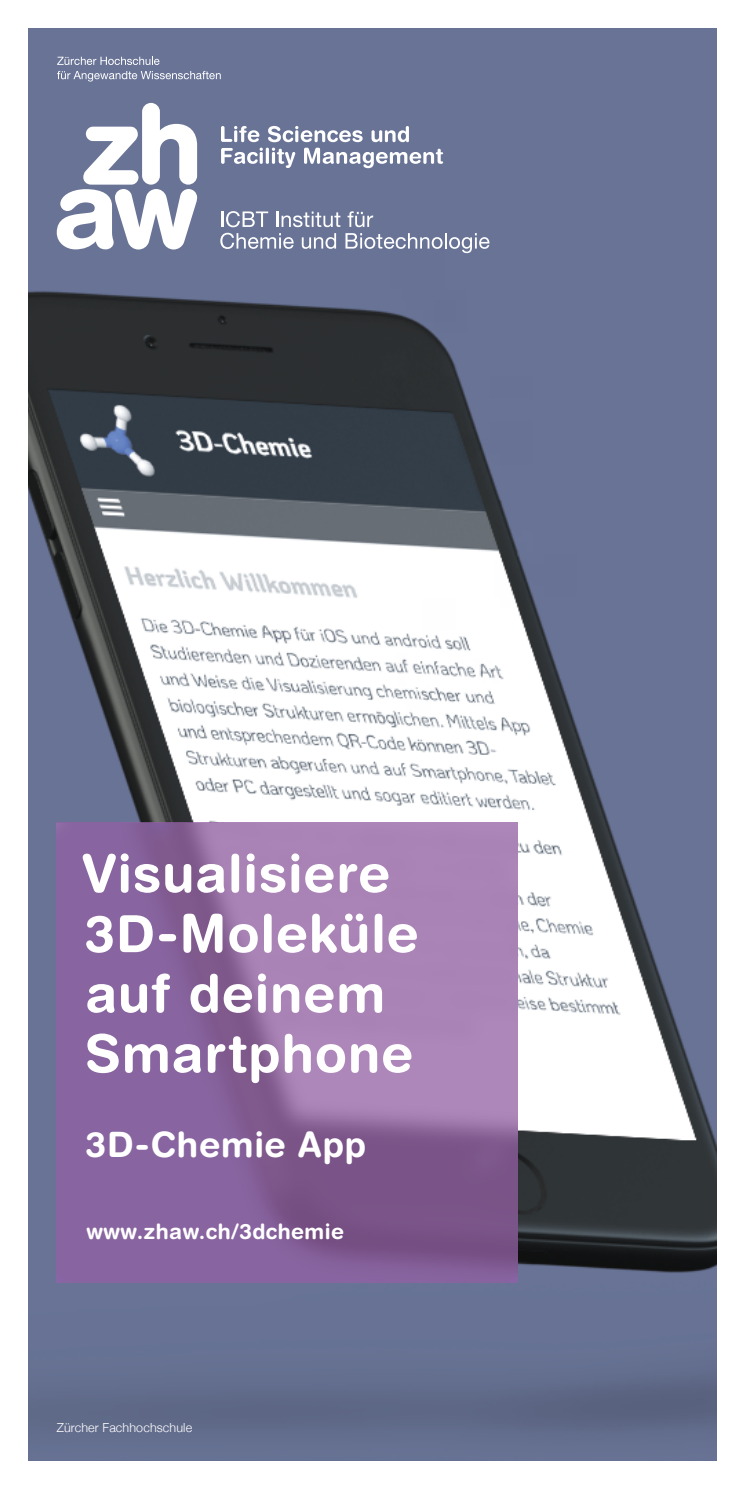
<style>
.page{position:relative;width:745px;height:1489px;background:#fff}
.page>*{position:absolute;margin:0;border:0;box-sizing:border-box;transform-origin:0 0}
.t1{font:700 52.5px/60px "Helvetica Rounded";letter-spacing:.02em;color:#fff}
.t2{font:700 35px "Helvetica Rounded";letter-spacing:.02em;color:#fff}
.t3{font:700 21.25px "Helvetica Rounded";letter-spacing:.02em;color:#fff}
.t4{font:300 12.5px "Helvetica Neue";letter-spacing:.01em;color:#fff}
.s1{font-size:51.25px}
</style>
<div class="page">
<img style="left:28px;top:28px;width:688px;height:1432px">
<svg style="left:57px;top:103px;width:140px;height:147px"></svg>
<svg style="left:57px;top:57px;width:102px;height:8px"></svg>
<svg style="left:57px;top:71px;width:164px;height:11px;background:#8a92ad"></svg>
<svg style="left:221px;top:126px;width:38px;height:16px"></svg>
<svg style="left:268px;top:126px;width:94px;height:16px"></svg>
<svg style="left:371px;top:126px;width:37px;height:16px"></svg>
<svg style="left:221px;top:148px;width:42px;height:16px"></svg>
<svg style="left:265px;top:148px;width:4px;height:16px"></svg>
<svg style="left:272px;top:148px;width:23px;height:20px"></svg>
<svg style="left:304px;top:148px;width:139px;height:20px"></svg>
<svg style="left:221px;top:211px;width:47px;height:16px"></svg>
<svg style="left:276px;top:211px;width:64px;height:16px"></svg>
<svg style="left:347px;top:211px;width:26px;height:16px"></svg>
<svg style="left:220px;top:233px;width:73px;height:16px"></svg>
<svg style="left:301px;top:233px;width:35px;height:16px"></svg>
<svg style="left:345px;top:233px;width:144px;height:20px;background:#8d96b0"></svg>
<svg style="left:57px;top:822px;width:460px;height:461px;background:#926ca3"></svg>
<p class="t1" style="left:82px;top:842px;width:338px">Visualisiere<br><span class="s1">3D</span>-Moleküle auf deinem<br>Smartphone</p>
<p class="t2" style="left:86px;top:1123px;width:282px">3D-Chemie App</p>
<p class="t3" style="left:86px;top:1217px;width:259px">www.zhaw.ch/3dchemie</p>
<p class="t4" style="left:57px;top:1417px;width:137px">Zürcher Fachhochschule</p>
</div>
